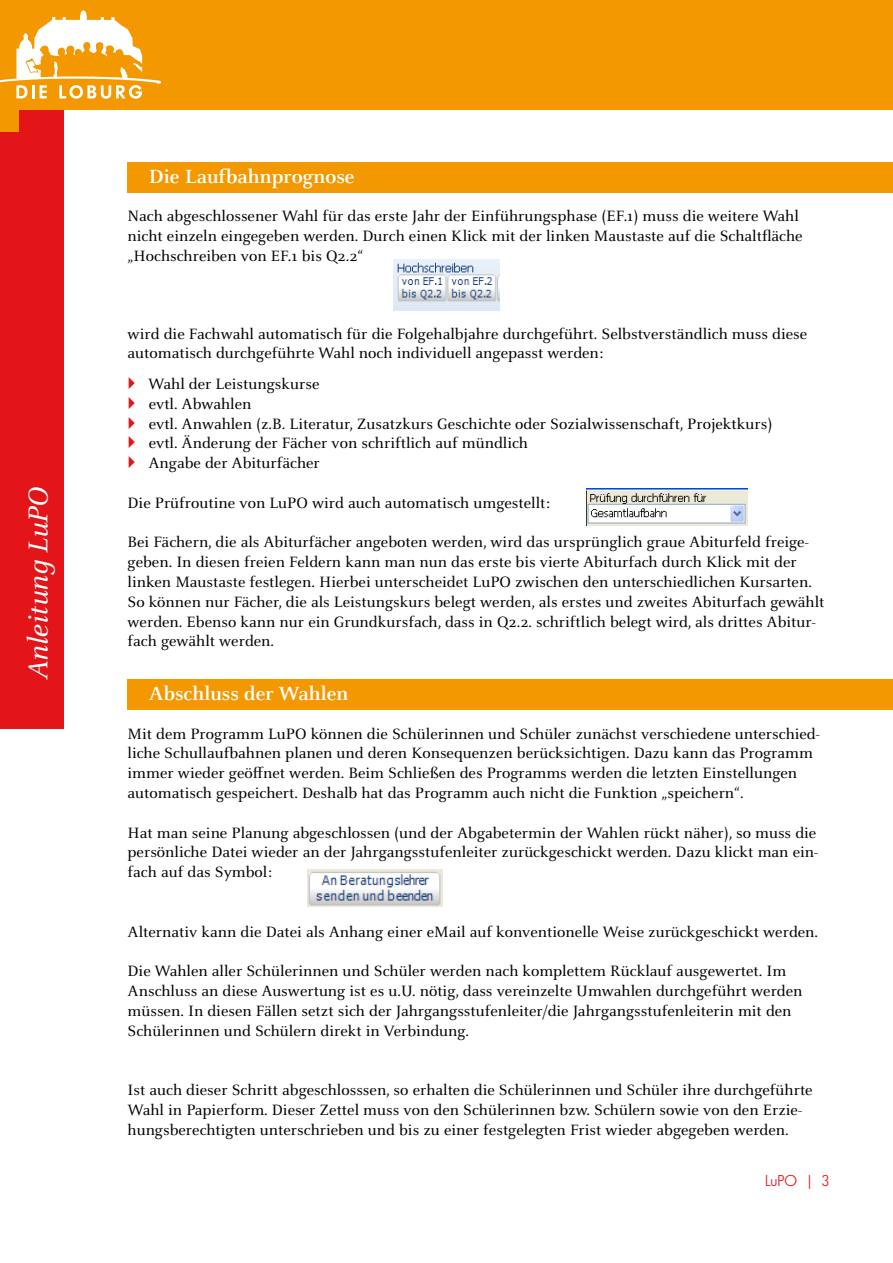
<style>
.page{position:relative;width:893px;height:1263px;background:#fff}
.page>*{position:absolute;margin:0;border:0;box-sizing:border-box;transform-origin:0 0}
.t1{font:italic 30px "Celeste OT";color:#fff}
.t2{font:700 21px "Celeste OT";color:#fff}
.t3{font:16.5px/19.8px "Celeste OT";color:#000}
.t4{font:16.5px "Futura No 2 D Boo";color:#e31519}
</style>
<div class="page">
<div style="left:0;top:102px;width:64px;height:627px;background:#e31519"></div>
<div style="left:0;top:0;width:893px;height:110px;background:#f39800"></div>
<svg style="left:0;top:10px;width:161px;height:89px"></svg>
<div style="left:0;top:107px;width:19px;height:24px;background:#f39800"></div>
<div style="left:128px;top:162px;width:765px;height:31px;background:#f39800"></div>
<img style="left:394px;top:259px;width:105px;height:52px">
<img style="left:587px;top:488px;width:160px;height:37px">
<div style="left:128px;top:679px;width:765px;height:31px;background:#f39800"></div>
<img style="left:307px;top:869px;width:135px;height:38px">
<h1 class="t1" style="left:22px;top:679px;width:193px;rotate:-90deg">Anleitung LuPO</h1>
<p class="t2" style="left:149px;top:165px;width:207px">Die Laufbahnprognose</p>
<p class="t3" style="left:128px;top:206px;width:676px">Nach abgeschlossener Wahl für das erste Jahr der Einführungsphase (EF.1) muss die weitere Wahl nicht einzeln eingegeben werden. Durch einen Klick mit der linken Maustaste auf die Schaltfläche „Hochschreiben von EF.1 bis Q2.2“</p>
<p class="t3" style="left:128px;top:324px;width:681px">wird die Fachwahl automatisch für die Folgehalbjahre durchgeführt. Selbstverständlich muss diese automatisch durchgeführte Wahl noch individuell angepasst werden:</p>
<p class="t3" style="left:148px;top:374px;width:626px">Wahl der Leistungskurse<br>evtl. Abwahlen<br>evtl. Anwahlen (z.B. Literatur, Zusatzkurs Geschichte oder Sozialwissenschaft, Projektkurs) evtl. Änderung der Fächer von schriftlich auf mündlich<br>Angabe der Abiturfächer</p>
<p class="t3" style="left:128px;top:493px;width:424px">Die Prüfroutine von LuPO wird auch automatisch umgestellt:</p>
<p class="t3" style="left:128px;top:533px;width:698px">Bei Fächern, die als Abiturfächer angeboten werden, wird das ursprünglich graue Abiturfeld freige&shy;geben. In diesen freien Feldern kann man nun das erste bis vierte Abiturfach durch Klick mit der linken Maustaste festlegen. Hierbei unterscheidet LuPO zwischen den unterschiedlichen Kursarten.<br>So können nur Fächer, die als Leistungskurs belegt werden, als erstes und zweites Abiturfach gewählt werden. Ebenso kann nur ein Grundkursfach, dass in Q2.2. schriftlich belegt wird, als drittes Abitur&shy;fach gewählt werden.</p>
<p class="t2" style="left:149px;top:682px;width:201px">Abschluss der Wahlen</p>
<p class="t3" style="left:128px;top:724px;width:694px">Mit dem Programm LuPO können die Schülerinnen und Schüler zunächst verschiedene unterschied&shy;liche Schullaufbahnen planen und deren Konsequenzen berücksichtigen. Dazu kann das Programm immer wieder geöffnet werden. Beim Schließen des Programms werden die letzten Einstellungen automatisch gespeichert. Deshalb hat das Programm auch nicht die Funktion „speichern“.</p>
<p class="t3" style="left:128px;top:823px;width:692px;text-align:justify">Hat man seine Planung abgeschlossen (und der Abgabetermin der Wahlen rückt näher), so muss die persönliche Datei wieder an der Jahrgangsstufenleiter zurückgeschickt werden. Dazu klickt man ein&shy;fach auf das Symbol:</p>
<p class="t3" style="left:128px;top:922px;width:692px">Alternativ kann die Datei als Anhang einer eMail auf konventionelle Weise zurückgeschickt werden.</p>
<p class="t3" style="left:128px;top:961px;width:676px">Die Wahlen aller Schülerinnen und Schüler werden nach komplettem Rücklauf ausgewertet. Im Anschluss an diese Auswertung ist es u.U. nötig, dass vereinzelte Umwahlen durchgeführt werden müssen. In diesen Fällen setzt sich der Jahrgangsstufenleiter/die Jahrgangsstufenleiterin mit den Schülerinnen und Schülern direkt in Verbindung.</p>
<p class="t3" style="left:128px;top:1080px;width:687px">Ist auch dieser Schritt abgeschlosssen, so erhalten die Schülerinnen und Schüler ihre durchgeführte<br>Wahl in Papierform. Dieser Zettel muss von den Schülerinnen bzw. Schülern sowie von den Erzie&shy;hungsberechtigten unterschrieben und bis zu einer festgelegten Frist wieder abgegeben werden.</p>
<p class="t4" style="left:765px;top:1172px;width:66px">LuPO | 3</p>
</div>
